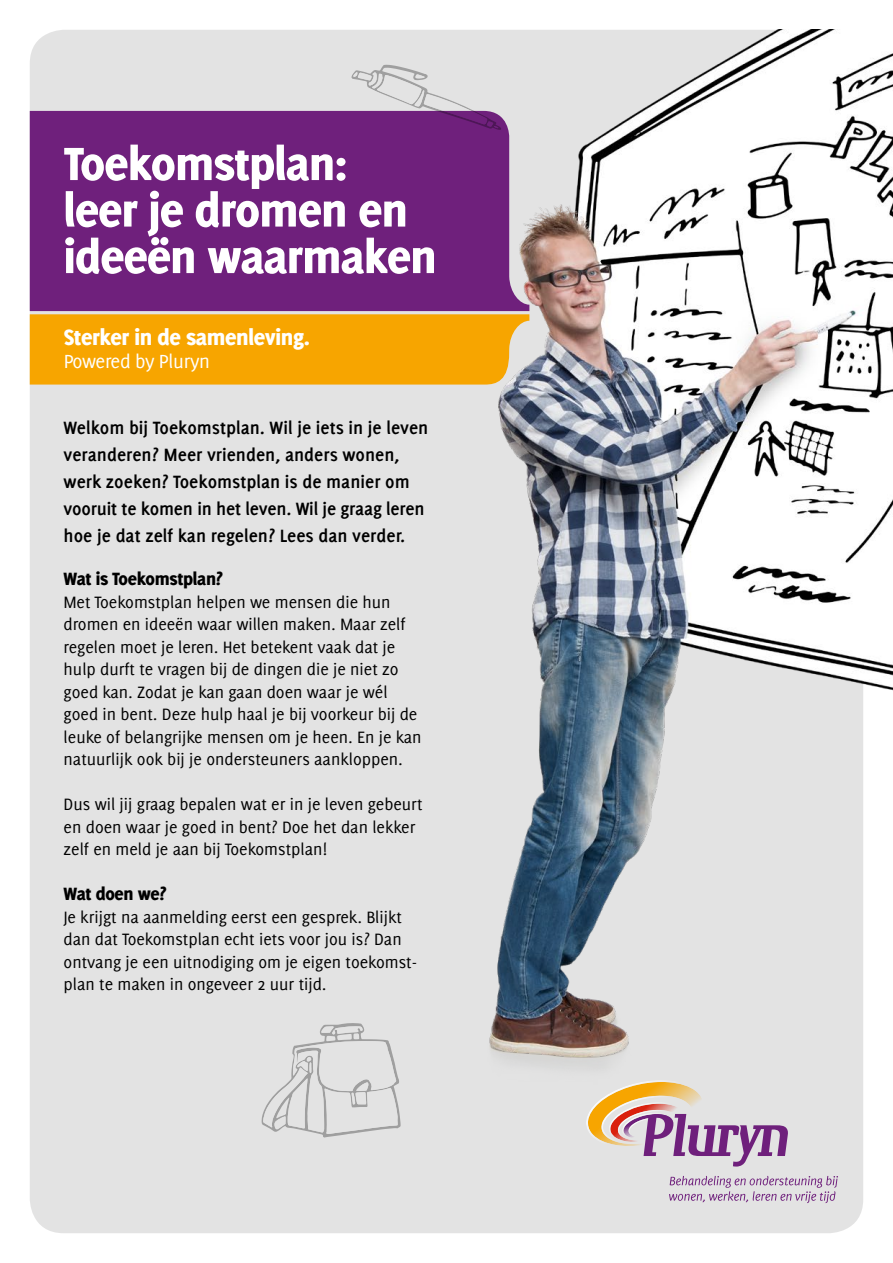
<style>
.page{position:relative;width:893px;height:1263px;background:#fff}
.page>*{position:absolute;margin:0;border:0;box-sizing:border-box;transform-origin:0 0}
.t1{font:800 51px/46.5px "Delicious";letter-spacing:-.015em;color:#fff}
.t2{font:800 24.3px "Delicious";letter-spacing:-.015em;color:#fff}
.t3{font:20.85px "Delicious";letter-spacing:-.02em;color:#fff}
.t4{font:700 19.5px/27px "Delicious";color:#000}
.t5{font:800 19.5px "Delicious";letter-spacing:-.015em;color:#000}
.t6{font:18px/22.5px "Delicious";color:#000}
</style>
<div class="page">
<div style="left:30px;top:30px;width:833px;height:1203px;background:#e3e3e3;border-radius:34px"></div>
<div style="left:30px;top:314px;width:421px;height:71px;background:#f7a500"></div>
<div style="left:30px;top:111px;width:421px;height:200px;background:#6f207c"></div>
<svg style="left:351px;top:65px;width:100px;height:65px"></svg>
<svg style="left:261px;top:1023px;width:140px;height:114px"></svg>
<img style="left:451px;top:30px;width:442px;height:1146px">
<svg style="left:669px;top:1176px;width:169px;height:27px"></svg>
<svg style="left:586px;top:1080px;width:202px;height:86px"></svg>
<h1 class="t1" style="left:64px;top:140px;width:375px">Toekomstplan:<br>leer je dromen en ideeën waarmaken</h1>
<h2 class="t2" style="left:64px;top:323px;width:248px">Sterker in de samenleving.</h2>
<p class="t3" style="left:64px;top:349px;width:148px">Powered by Pluryn</p>
<p class="t4" style="left:64px;top:414px;width:366px">Welkom bij Toekomstplan. Wil je iets in je leven veranderen? Meer vrienden, anders wonen, werk zoeken? Toekomstplan is de manier om vooruit te komen in het leven. Wil je graag leren hoe je dat zelf kan regelen? Lees dan verder.</p>
<p class="t5" style="left:64px;top:567px;width:161px">Wat is Toekomstplan?</p>
<p class="t6" style="left:64px;top:590px;width:359px">Met Toekomstplan helpen we mensen die hun dromen en ideeën waar willen maken. Maar zelf regelen moet je leren. Het betekent vaak dat je hulp durft te vragen bij de dingen die je niet zo goed kan. Zodat je kan gaan doen waar je wél goed in bent. Deze hulp haal je bij voorkeur bij de leuke of belangrijke mensen om je heen. En je kan natuurlijk ook bij je ondersteuners aankloppen.</p>
<p class="t6" style="left:64px;top:793px;width:360px">Dus wil jij graag bepalen wat er in je leven gebeurt en doen waar je goed in bent? Doe het dan lekker zelf en meld je aan bij Toekomstplan!</p>
<p class="t5" style="left:64px;top:882px;width:104px">Wat doen we?</p>
<p class="t6" style="left:64px;top:905px;width:355px">Je krijgt na aanmelding eerst een gesprek. Blijkt dan dat Toekomstplan echt iets voor jou is? Dan ontvang je een uitnodiging om je eigen toekomst&shy;plan te maken in ongeveer 2 uur tijd.</p>
</div>
